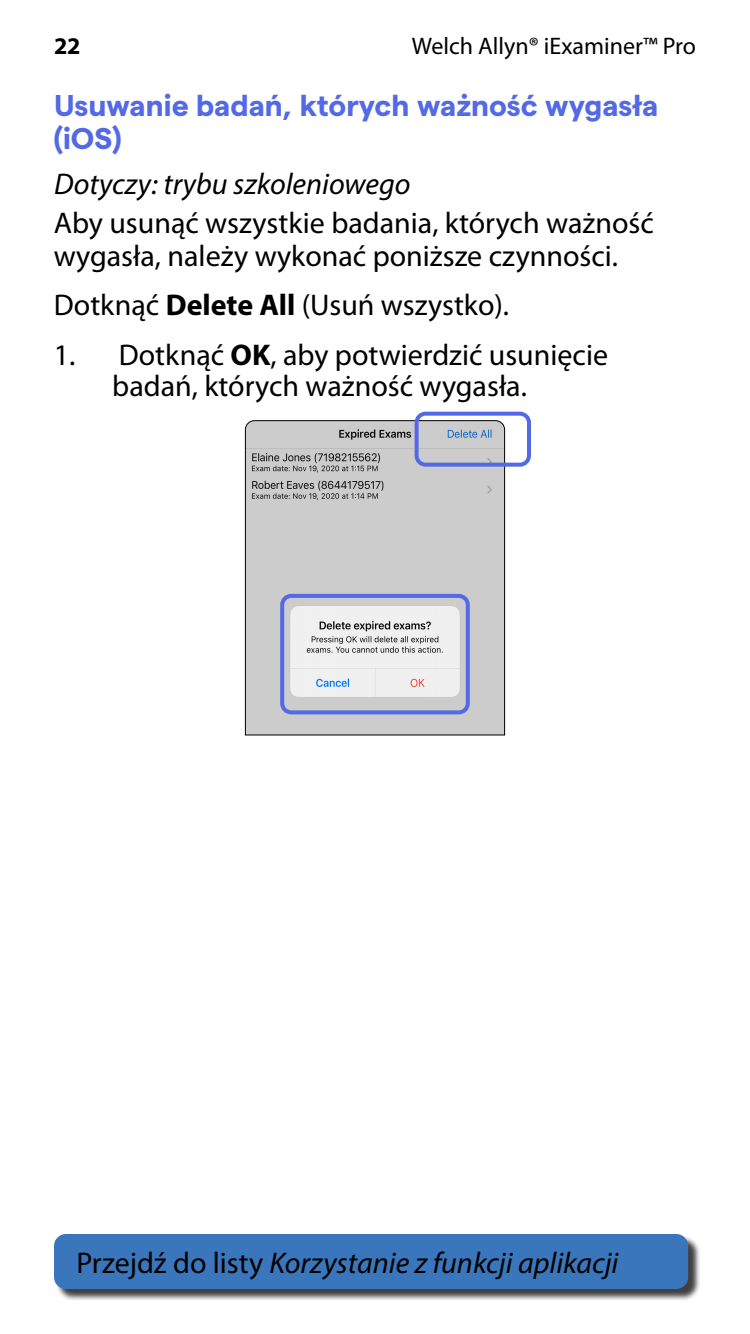
<style>
.page{position:relative;width:750px;height:1334px;background:#fff}
.page>*{position:absolute;margin:0;border:0;box-sizing:border-box;transform-origin:0 0}
.t1{font:30px/33px "Myriad Pro";color:#000}
.t2{font:italic 30px "Myriad Pro";color:#000}
.t3{font:700 30px/33px "Matter";color:#5369e5}
.t4{font:24px "Myriad Pro";color:#000}
.t5{font:700 24px "Myriad Pro";color:#000}
.s1{font-weight:700}
.s2{font-style:normal}
</style>
<div class="page">
<div style="left:56px;top:1236px;width:645px;height:65px;background:#000;opacity:.75"></div>
<div style="left:54px;top:1234px;width:634px;height:55px;background:#3976bc;border-radius:12px"></div>
<svg style="left:244px;top:420px;width:262px;height:316px"></svg>
<div style="left:415px;top:412px;width:116px;height:55px;border:4px solid #5369e5;border-radius:9px"></div>
<div style="left:280px;top:594px;width:190px;height:120px;border:4px solid #5369e5;border-radius:9px"></div>
<p class="t5" style="left:54px;top:30px;width:28px">22</p>
<p class="t4" style="left:412px;top:31px;width:286px">Welch Allyn® iExaminer™ Pro</p>
<p class="t3" style="left:54px;top:87px;width:606px">Usuwanie badań, których ważność wygasła (iOS)</p>
<p class="t2" style="left:54px;top:165px;width:358px">Dotyczy: trybu szkoleniowego</p>
<p class="t1" style="left:54px;top:206px;width:601px">Aby usunąć wszystkie badania, których ważność wygasła, należy wykonać poniższe czynności.</p>
<p class="t1" style="left:54px;top:288px;width:457px">Dotknąć <span class="s1">Delete All</span> (Usuń wszystko).</p>
<p class="t1" style="left:112px;top:339px;width:497px;line-height:31px;text-indent:-58px">1. Dotknąć <span class="s1">OK</span>, aby potwierdzić usunięcie badań, których ważność wygasła.</p>
<p class="t2" style="left:76px;top:1244px;width:544px"><span class="s2">Przejdź do listy</span> Korzystanie z funkcji aplikacji</p>
</div>
